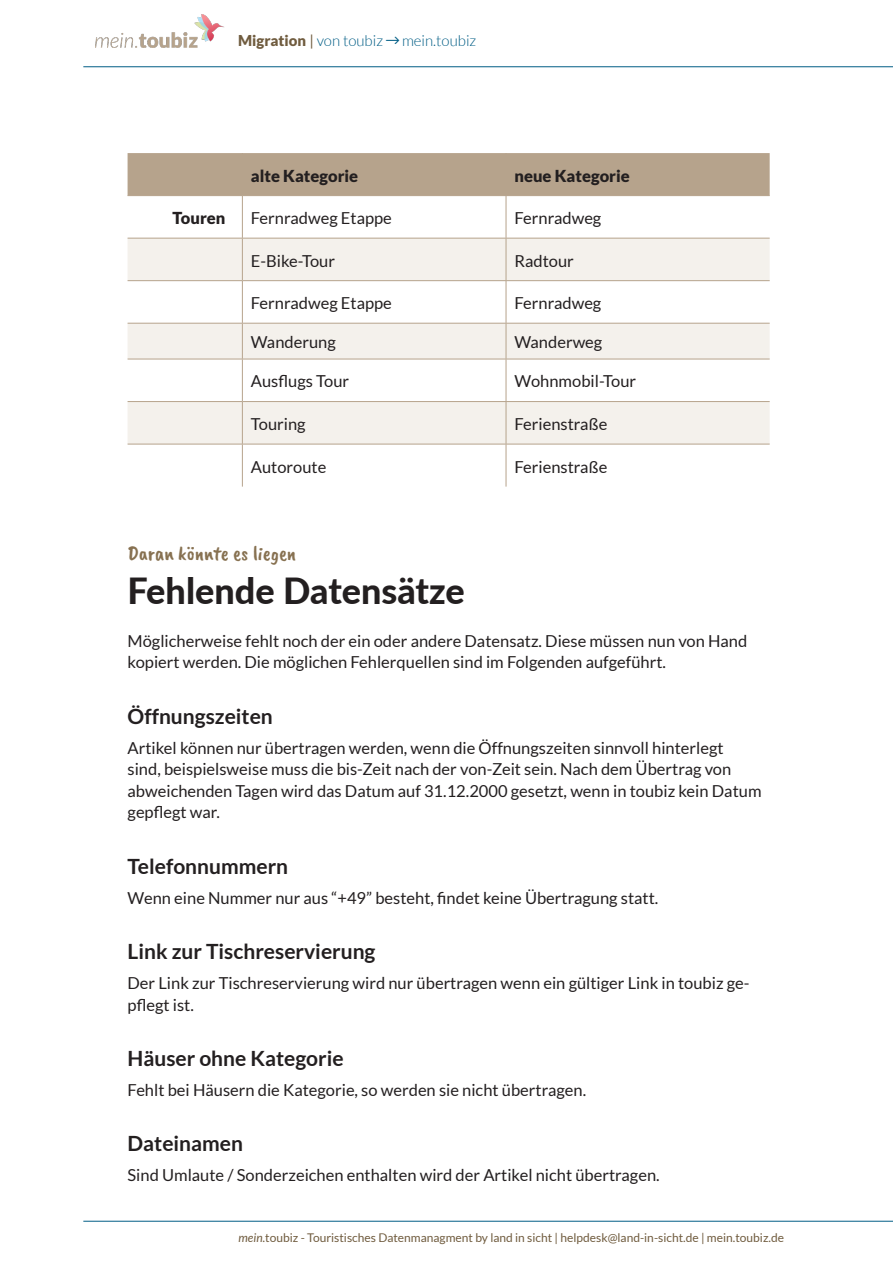
<style>
.page{position:relative;width:893px;height:1263px;background:#fff}
.page>*{position:absolute;margin:0;border:0;box-sizing:border-box;transform-origin:0 0}
.t1{font:800 36px "Lato";color:#231f20}
.h4_-_Frage{font:700 21px "Lato";color:#231f20}
.topline{font:21px "Caveat Brush";color:#877151}
.Text{font:16.5px/21.5px "Lato";color:#231f20}
.Text-2{font:900 16.5px "Lato";color:#231f20}
.t2{font:300 15px "Lato";color:#005d85}
.t3{font:12px "Lato";color:#705c3f}
.s1{font-weight:900;color:#705c3f}
.s2{font-weight:400;color:#705c3f}
.s3{font-style:italic}
</style>
<div class="page">
<img style="left:96px;top:14px;width:128px;height:33px">
<hr style="left:83px;top:66px;width:810px;height:1px;background:#005d85">
<hr style="left:83px;top:1221px;width:810px;height:1px;background:#005d85">
<div style="left:128px;top:153px;width:642px;height:42px;background:#b6a38c"></div>
<svg style="left:128px;top:239px;width:114px;height:205px"></svg>
<svg style="left:243px;top:239px;width:527px;height:205px;fill:#f4f1ec"></svg>
<hr style="left:242px;top:153px;width:1px;height:42px;background:#b6a38c">
<hr style="left:506px;top:153px;width:1px;height:42px;background:#b6a38c">
<hr style="left:128px;top:195px;width:114px;height:1px;background:#b6a38c">
<hr style="left:242px;top:195px;width:264px;height:1px;background:#b6a38c">
<hr style="left:242px;top:196px;width:1px;height:42px;background:#b6a38c">
<hr style="left:506px;top:195px;width:264px;height:1px;background:#b6a38c">
<hr style="left:506px;top:196px;width:1px;height:42px;background:#b6a38c">
<hr style="left:128px;top:238px;width:114px;height:1px;background:#b6a38c">
<hr style="left:242px;top:238px;width:264px;height:1px;background:#b6a38c">
<hr style="left:242px;top:238px;width:1px;height:42px;background:#b6a38c">
<hr style="left:506px;top:238px;width:264px;height:1px;background:#b6a38c">
<hr style="left:506px;top:238px;width:1px;height:42px;background:#b6a38c">
<hr style="left:128px;top:280px;width:114px;height:1px;background:#b6a38c">
<hr style="left:242px;top:280px;width:264px;height:1px;background:#b6a38c">
<hr style="left:242px;top:281px;width:1px;height:42px;background:#b6a38c">
<hr style="left:506px;top:280px;width:264px;height:1px;background:#b6a38c">
<hr style="left:506px;top:281px;width:1px;height:42px;background:#b6a38c">
<hr style="left:128px;top:323px;width:114px;height:1px;background:#b6a38c">
<hr style="left:242px;top:323px;width:264px;height:1px;background:#b6a38c">
<hr style="left:242px;top:323px;width:1px;height:36px;background:#b6a38c">
<hr style="left:506px;top:323px;width:264px;height:1px;background:#b6a38c">
<hr style="left:506px;top:323px;width:1px;height:36px;background:#b6a38c">
<hr style="left:128px;top:359px;width:114px;height:1px;background:#b6a38c">
<hr style="left:242px;top:359px;width:264px;height:1px;background:#b6a38c">
<hr style="left:242px;top:359px;width:1px;height:42px;background:#b6a38c">
<hr style="left:506px;top:359px;width:264px;height:1px;background:#b6a38c">
<hr style="left:506px;top:359px;width:1px;height:42px;background:#b6a38c">
<hr style="left:128px;top:401px;width:114px;height:1px;background:#b6a38c">
<hr style="left:242px;top:401px;width:264px;height:1px;background:#b6a38c">
<hr style="left:242px;top:402px;width:1px;height:42px;background:#b6a38c">
<hr style="left:506px;top:401px;width:264px;height:1px;background:#b6a38c">
<hr style="left:506px;top:402px;width:1px;height:42px;background:#b6a38c">
<hr style="left:128px;top:444px;width:114px;height:1px;background:#b6a38c">
<hr style="left:242px;top:444px;width:264px;height:1px;background:#b6a38c">
<hr style="left:242px;top:444px;width:1px;height:43px;background:#b6a38c">
<hr style="left:506px;top:444px;width:264px;height:1px;background:#b6a38c">
<hr style="left:506px;top:444px;width:1px;height:43px;background:#b6a38c">
<p class="t2" style="left:238px;top:32px;width:240px"><span class="s1">Migration</span> <span class="s2">|</span> von toubiz ●□■□▼ mein.toubiz</p>
<p class="Text-2" style="left:251px;top:166px;width:109px">alte Kategorie</p>
<p class="Text-2" style="left:514px;top:166px;width:117px">neue Kategorie</p>
<p class="Text-2" style="left:173px;top:208px;width:54px">Touren</p>
<p class="Text" style="left:251px;top:207px;width:143px">Fernradweg Etappe</p>
<p class="Text" style="left:514px;top:207px;width:88px">Fernradweg</p>
<p class="Text" style="left:251px;top:250px;width:86px">E-Bike-Tour</p>
<p class="Text" style="left:514px;top:250px;width:61px">Radtour</p>
<p class="Text" style="left:251px;top:292px;width:143px">Fernradweg Etappe</p>
<p class="Text" style="left:514px;top:292px;width:88px">Fernradweg</p>
<p class="Text" style="left:251px;top:331px;width:86px">Wanderung</p>
<p class="Text" style="left:514px;top:331px;width:89px">Wanderweg</p>
<p class="Text" style="left:251px;top:371px;width:100px">Ausflugs Tour</p>
<p class="Text" style="left:514px;top:371px;width:123px">Wohnmobil-Tour</p>
<p class="Text" style="left:251px;top:413px;width:56px">Touring</p>
<p class="Text" style="left:514px;top:413px;width:94px">Ferienstraße</p>
<p class="Text" style="left:251px;top:456px;width:77px">Autoroute</p>
<p class="Text" style="left:514px;top:456px;width:94px">Ferienstraße</p>
<p class="topline" style="left:128px;top:541px;width:170px">Daran könnte es liegen</p>
<p class="t1" style="left:128px;top:564px;width:339px">Fehlende Datensätze</p>
<p class="Text" style="left:128px;top:630px;width:621px">Möglicherweise fehlt noch der ein oder andere Datensatz. Diese müssen nun von Hand kopiert werden. Die möglichen Fehlerquellen sind im Folgenden aufgeführt.</p>
<p class="h4_-_Frage" style="left:128px;top:704px;width:147px">Öffnungszeiten</p>
<p class="Text" style="left:128px;top:737px;width:635px">Artikel können nur übertragen werden, wenn die Öffnungszeiten sinnvoll hinterlegt<br>sind, beispielsweise muss die bis-Zeit nach der von-Zeit sein. Nach dem Übertrag von abweichenden Tagen wird das Datum auf 31.12.2000 gesetzt, wenn in toubiz kein Datum gepflegt war.</p>
<p class="h4_-_Frage" style="left:128px;top:854px;width:162px">Telefonnummern</p>
<p class="Text" style="left:128px;top:887px;width:532px">Wenn eine Nummer nur aus “+49” besteht, findet keine Übertragung statt.</p>
<p class="h4_-_Frage" style="left:128px;top:939px;width:249px">Link zur Tischreservierung</p>
<p class="Text" style="left:128px;top:972px;width:624px">Der Link zur Tischreservierung wird nur übertragen wenn ein gültiger Link in toubiz ge&shy;pflegt ist.</p>
<p class="h4_-_Frage" style="left:128px;top:1046px;width:218px">Häuser ohne Kategorie</p>
<p class="Text" style="left:128px;top:1079px;width:460px">Fehlt bei Häusern die Kategorie, so werden sie nicht übertragen.</p>
<p class="h4_-_Frage" style="left:128px;top:1132px;width:117px">Dateinamen</p>
<p class="Text" style="left:128px;top:1164px;width:534px">Sind Umlaute / Sonderzeichen enthalten wird der Artikel nicht übertragen.</p>
<p class="t3" style="left:239px;top:1230px;width:547px"><span class="s3">mein.</span>toubiz - Touristisches Datenmanagment by land in sicht | helpdesk@land-in-sicht.de | mein.toubiz.de</p>
</div>
